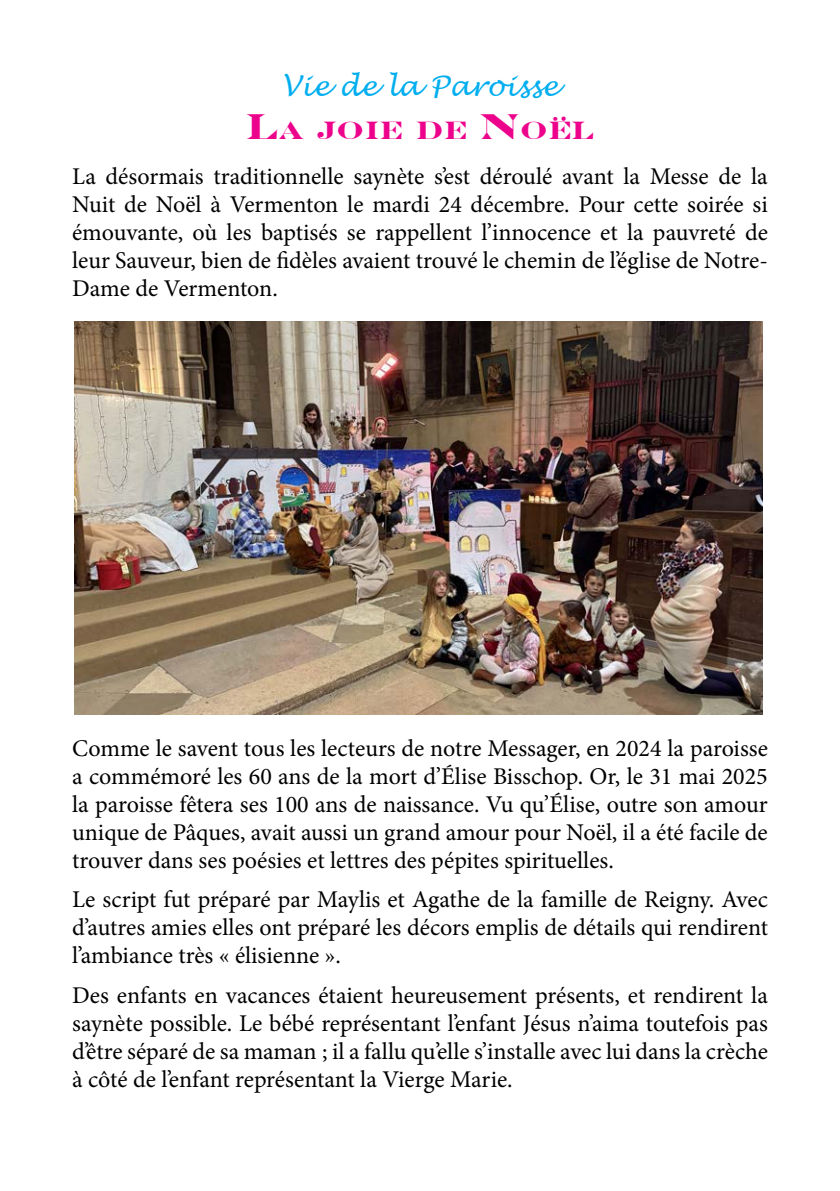
<style>
.page{position:relative;width:840px;height:1191px;background:#fff}
.page>*{position:absolute;margin:0;border:0;box-sizing:border-box;transform-origin:0 0}
.t1{font:italic 28px "Lucida Handwriting";color:#00aeef}
.t2{font:700 25.2px "Engravers";color:#ed028c}
.t3{font:24px/28px "Minion Pro";letter-spacing:-.005em;color:#000;text-align:justify}
.s1{font-size:36px}
</style>
<div class="page">
<img style="left:74px;top:322px;width:687px;height:392px">
<p class="t1" style="left:282px;top:69px;width:277px">Vie de la Paroisse</p>
<p class="t2" style="left:245px;top:116px;width:348px"><span class="s1">L</span>A JOIE DE <span class="s1">N</span>OËL</p>
<p class="t3" style="left:72px;top:163px;width:697px">La désormais traditionnelle saynète s’est déroulé avant la Messe de la Nuit de Noël à Vermenton le mardi 24 décembre. Pour cette soirée si émouvante, où les baptisés se rappellent l’innocence et la pauvreté de leur Sauveur, bien de fidèles avaient trouvé le chemin de l’église de Notre-Dame de Vermenton.</p>
<p class="t3" style="left:72px;top:734px;width:697px">Comme le savent tous les lecteurs de notre Messager, en 2024 la paroisse a commémoré les 60 ans de la mort d’Élise Bisschop. Or, le 31 mai 2025 la paroisse fêtera ses 100 ans de naissance. Vu qu’Élise, outre son amour unique de Pâques, avait aussi un grand amour pour Noël, il a été facile de trouver dans ses poésies et lettres des pépites spirituelles.</p>
<p class="t3" style="left:72px;top:885px;width:697px">Le script fut préparé par Maylis et Agathe de la famille de Reigny. Avec d’autres amies elles ont préparé les décors emplis de détails qui rendirent l’ambiance très « élisienne ».</p>
<p class="t3" style="left:72px;top:981px;width:697px">Des enfants en vacances étaient heureusement présents, et rendirent la saynète possible. Le bébé représentant l’enfant Jésus n’aima toutefois pas d’être séparé de sa maman ; il a fallu qu’elle s’installe avec lui dans la crèche à côté de l’enfant représentant la Vierge Marie.</p>
</div>
